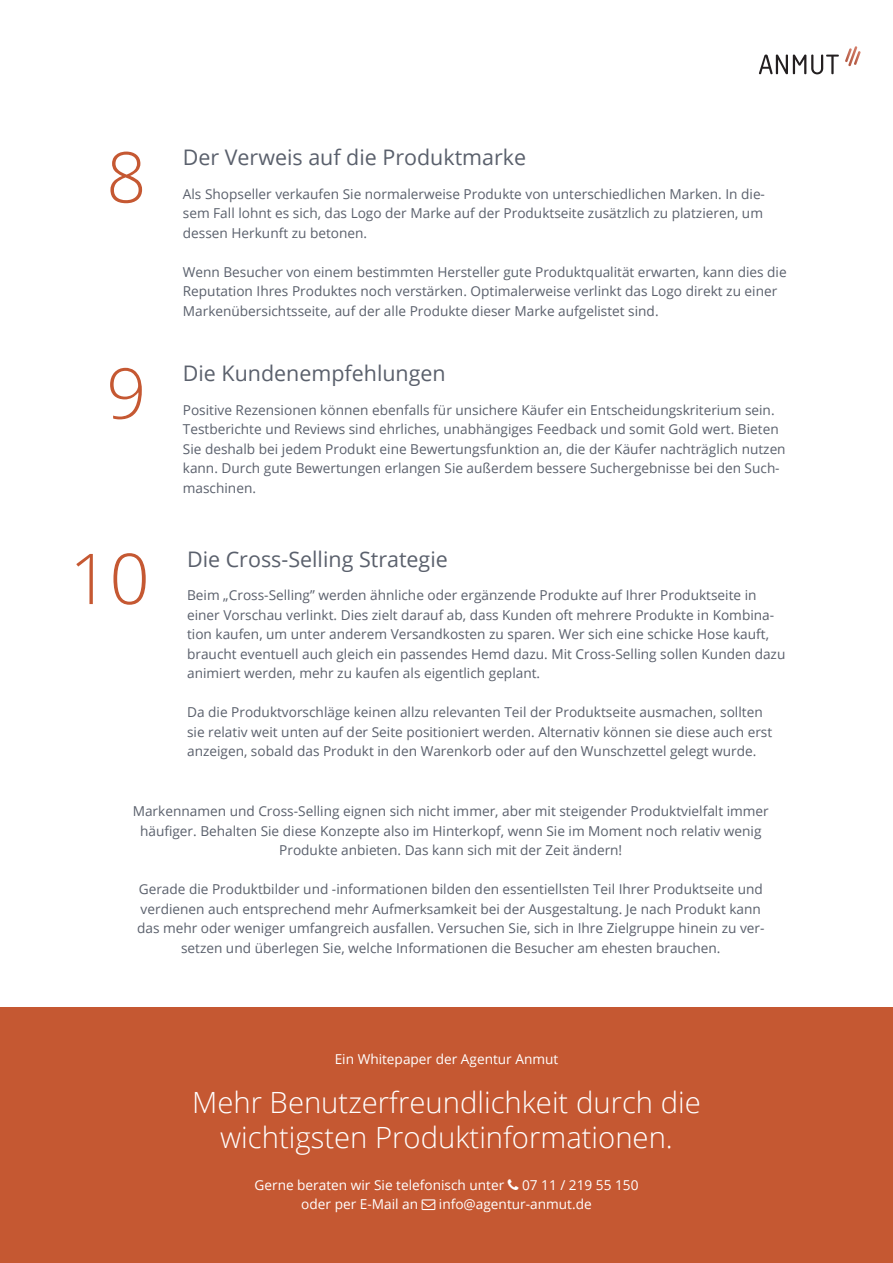
<style>
.page{position:relative;width:893px;height:1263px;background:#fff}
.page>*{position:absolute;margin:0;border:0;box-sizing:border-box;transform-origin:0 0}
.t1{font:300 70.2px "Open Sans";color:#c55832}
.t2{font:300 29.25px/35.1px "Open Sans";color:#fff;text-align:center}
.t3{font:21.45px "Open Sans";color:#5a606c}
.t4{font:13.65px/19.5px "Open Sans";color:#5a606c}
.t5{font:13.65px "Open Sans";color:#fff}
</style>
<div class="page">
<svg style="left:759px;top:55px;width:80px;height:19px"></svg>
<svg style="left:845px;top:46px;width:16px;height:20px"></svg>
<div style="left:0;top:1008px;width:893px;height:255px;background:#c55832"></div>
<h1 class="t1" style="left:106px;top:129px;width:42px">8</h1>
<h3 class="t3" style="left:183px;top:143px;width:345px">Der Verweis auf die Produktmarke</h3>
<p class="t4" style="left:183px;top:183px;width:584px">Als Shopseller verkaufen Sie normalerweise Produkte von unterschiedlichen Marken. In die&shy;sem Fall lohnt es sich, das Logo der Marke auf der Produktseite zusätzlich zu platzieren, um dessen Herkunft zu betonen.</p>
<p class="t4" style="left:183px;top:261px;width:605px">Wenn Besucher von einem bestimmten Hersteller gute Produktqualität erwarten, kann dies die<br>Reputation Ihres Produktes noch verstärken. Optimalerweise verlinkt das Logo direkt zu einer<br>Markenübersichtsseite, auf der alle Produkte dieser Marke aufgelistet sind.</p>
<h1 class="t1" style="left:106px;top:345px;width:42px">9</h1>
<h3 class="t3" style="left:183px;top:359px;width:264px">Die Kundenempfehlungen</h3>
<p class="t4" style="left:183px;top:400px;width:604px">Positive Rezensionen können ebenfalls für unsichere Käufer ein Entscheidungskriterium sein.<br>Testberichte und Reviews sind ehrliches, unabhängiges Feedback und somit Gold wert. Bieten Sie deshalb bei jedem Produkt eine Bewertungsfunktion an, die der Käufer nachträglich nutzen kann. Durch gute Bewertungen erlangen Sie außerdem bessere Suchergebnisse bei den Such&shy;maschinen.</p>
<h1 class="t1" style="left:69px;top:530px;width:82px">10</h1>
<h3 class="t3" style="left:187px;top:544px;width:262px">Die Cross-Selling Strategie</h3>
<p class="t4" style="left:187px;top:585px;width:600px">Beim „Cross-Selling” werden ähnliche oder ergänzende Produkte auf Ihrer Produktseite in einer Vorschau verlinkt. Dies zielt darauf ab, dass Kunden oft mehrere Produkte in Kombina&shy;tion kaufen, um unter anderem Versandkosten zu sparen. Wer sich eine schicke Hose kauft, braucht eventuell auch gleich ein passendes Hemd dazu. Mit Cross-Selling sollen Kunden dazu animiert werden, mehr zu kaufen als eigentlich geplant.</p>
<p class="t4" style="left:187px;top:702px;width:587px">Da die Produktvorschläge keinen allzu relevanten Teil der Produktseite ausmachen, sollten sie relativ weit unten auf der Seite positioniert werden. Alternativ können sie diese auch erst anzeigen, sobald das Produkt in den Warenkorb oder auf den Wunschzettel gelegt wurde.</p>
<p class="t4" style="left:133px;top:801px;width:638px;text-align:center">Markennamen und Cross-Selling eignen sich nicht immer, aber mit steigender Produktvielfalt immer häufiger. Behalten Sie diese Konzepte also im Hinterkopf, wenn Sie im Moment noch relativ wenig<br>Produkte anbieten. Das kann sich mit der Zeit ändern!</p>
<p class="t4" style="left:137px;top:879px;width:629px;text-align:center">Gerade die Produktbilder und -informationen bilden den essentiellsten Teil Ihrer Produktseite und verdienen auch entsprechend mehr Aufmerksamkeit bei der Ausgestaltung. Je nach Produkt kann das mehr oder weniger umfangreich ausfallen. Versuchen Sie, sich in Ihre Zielgruppe hinein zu ver&shy;setzen und überlegen Sie, welche Informationen die Besucher am ehesten brauchen.</p>
<p class="t5" style="left:335px;top:1050px;width:225px">Ein Whitepaper der Agentur Anmut</p>
<h2 class="t2" style="left:192px;top:1084px;width:510px">Mehr Benutzerfreundlichkeit durch die wichtigsten Produktinformationen.</h2>
<p class="t5" style="left:255px;top:1175px;width:251px">Gerne beraten wir Sie telefonisch unter</p>
<p class="t5" style="left:522px;top:1175px;width:118px">07 11 / 219 55 150</p>
<p class="t5" style="left:301px;top:1195px;width:118px">oder per E-Mail an</p>
<p class="t5" style="left:439px;top:1195px;width:154px">info@agentur-anmut.de</p>
</div>
